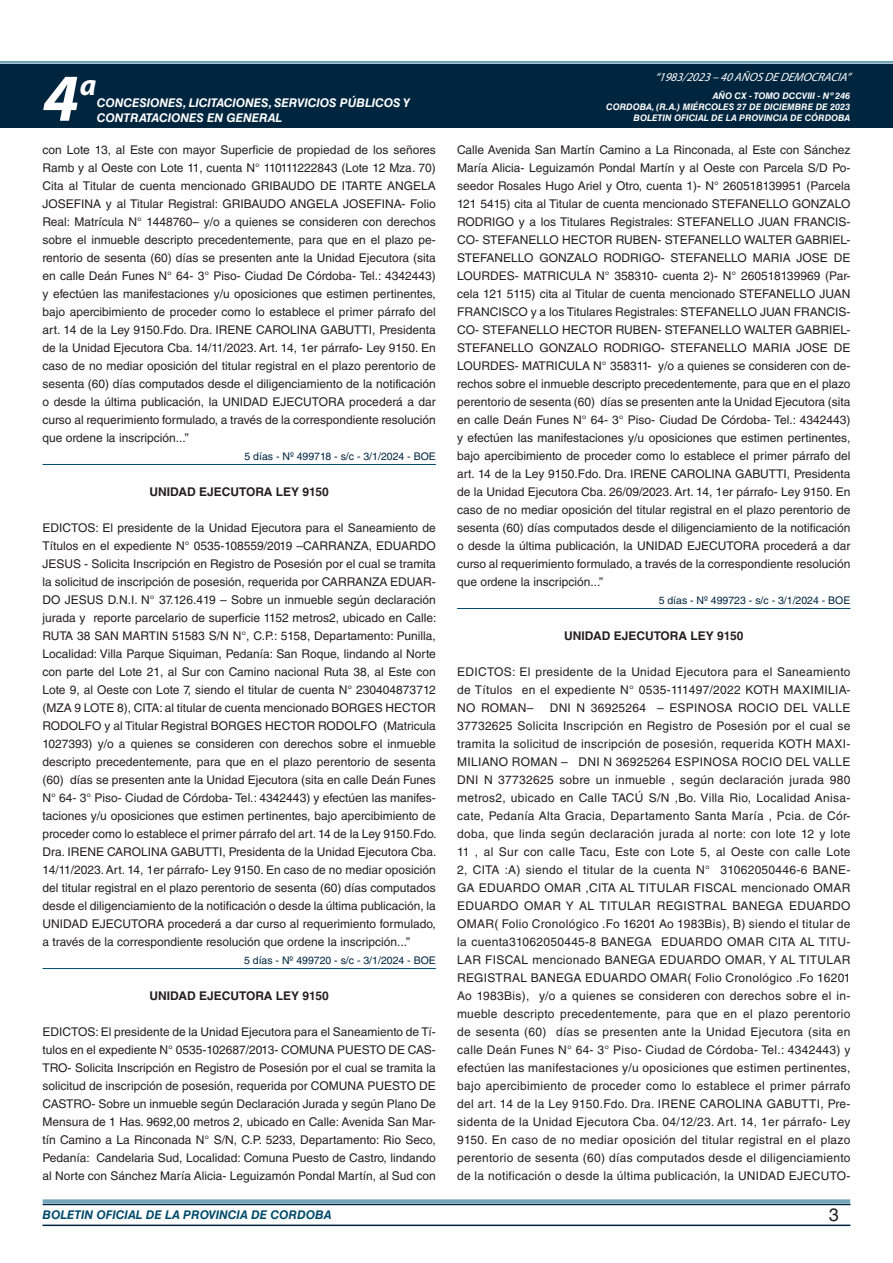
<style>
.page{position:relative;width:893px;height:1263px;background:#fff}
.page>*{position:absolute;margin:0;border:0;box-sizing:border-box;transform-origin:0 0}
.t1{font:italic 700 67.5px "Myriad Pro";color:#fff}
.t2{font:italic 700 30px "Myriad Pro";color:#fff}
.t3{font:18px "Helvetica LT Std";color:#231f20}
.TEXTO_BASE{font:12px/18px "Helvetica LT Std";color:#231f20;text-align:justify}
.t4{font:italic 700 12px/14.4px "Helvetica LT Std";color:#fff}
.RESUELVE{font:700 12px "Helvetica LT Std";color:#231f20}
.t5{font:italic 700 12px "Helvetica LT Std";color:#004b6c}
.t6{font:italic 12px "Myriad Pro";color:#fff}
.FECHA_DE_VENCIMIENTO{font:10.5px "Helvetica LT Std";color:#00263f}
.t7{font:italic 700 9px/10.8px "Helvetica LT Std";color:#fff;text-align:right}
</style>
<div class="page">
<div style="left:0;top:61px;width:893px;height:6px;background:#fff;opacity:.75"></div>
<hr style="left:43px;top:1224px;width:807px;height:2px;background:#00263f">
<div style="left:42px;top:1198px;width:809px;height:8px;background:#fff;opacity:.75"></div>
<div style="left:0;top:64px;width:893px;height:64px;background:#00263f"></div>
<hr style="left:43px;top:464px;width:393px;height:1px;background:#004b6c">
<hr style="left:43px;top:968px;width:393px;height:1px;background:#004b6c">
<hr style="left:457px;top:608px;width:393px;height:1px;background:#004b6c">
<h1 class="t1" style="left:43px;top:54px;width:38px">4</h1>
<h2 class="t2" style="left:80px;top:66px;width:18px">a</h2>
<p class="t4" style="left:97px;top:96px;width:315px">CONCESIONES, LICITACIONES, SERVICIOS PÚBLICOS Y<br>CONTRATACIONES EN GENERAL</p>
<p class="t6" style="left:655px;top:70px;width:197px">“ 1983/2023 – 40 AÑOS DE DEMOCRACIA”</p>
<p class="t7" style="left:606px;top:91px;width:245px">AÑO CX - TOMO DCCVIII - Nº 246<br>CORDOBA, (R.A.) MIÉRCOLES 27 DE DICIEMBRE DE 2023</p>
<p class="t7" style="left:634px;top:112px;width:218px">BOLETIN OFICIAL DE LA PROVINCIA DE CÓRDOBA</p>
<p class="TEXTO_BASE" style="left:43px;top:141px;width:395px">con Lote 13, al Este con mayor Superficie de propiedad de los señores Ramb y al Oeste con Lote 11, cuenta N° 110111222843 (Lote 12 Mza. 70)<br>Cita al Titular de cuenta mencionado GRIBAUDO DE ITARTE ANGELA JOSEFINA y al Titular Registral: GRIBAUDO ANGELA JOSEFINA- Folio Real: Matrícula N° 1448760– y/o a quienes se consideren con derechos sobre el inmueble descripto precedentemente, para que en el plazo pe&shy;rentorio de sesenta (60) días se presenten ante la Unidad Ejecutora (sita en calle Deán Funes N° 64- 3° Piso- Ciudad De Córdoba- Tel.: 4342443) y efectúen las manifestaciones y/u oposiciones que estimen pertinentes, bajo apercibimiento de proceder como lo establece el primer párrafo del art. 14 de la Ley 9150.Fdo. Dra. IRENE CAROLINA GABUTTI, Presidenta de la Unidad Ejecutora Cba. 14/11/2023. Art. 14, 1er párrafo- Ley 9150. En caso de no mediar oposición del titular registral en el plazo perentorio de sesenta (60) días computados desde el diligenciamiento de la notificación o desde la última publicación, la UNIDAD EJECUTORA procederá a dar curso al requerimiento formulado, a través de la correspondiente resolución que ordene la inscripción...”</p>
<p class="FECHA_DE_VENCIMIENTO" style="left:244px;top:450px;width:193px">5 días - Nº 499718 - s/c - 3/1/2024 - BOE</p>
<p class="RESUELVE" style="left:150px;top:484px;width:181px">UNIDAD EJECUTORA LEY 9150</p>
<p class="TEXTO_BASE" style="left:43px;top:519px;width:396px">EDICTOS: El presidente de la Unidad Ejecutora para el Saneamiento de Títulos en el expediente N° 0535-108559/2019 –CARRANZA, EDUARDO JESUS - Solicita Inscripción en Registro de Posesión por el cual se tramita la solicitud de inscripción de posesión, requerida por CARRANZA EDUAR-DO JESUS D.N.I. N° 37.126.419 – Sobre un inmueble según declaración jurada y reporte parcelario de superficie 1152 metros2, ubicado en Calle:<br>RUTA 38 SAN MARTIN 51583 S/N N°, C.P.: 5158, Departamento: Punilla, Localidad: Villa Parque Siquiman, Pedanía: San Roque, lindando al Norte con parte del Lote 21, al Sur con Camino nacional Ruta 38, al Este con Lote 9, al Oeste con Lote 7, siendo el titular de cuenta N° 230404873712 (MZA 9 LOTE 8), CITA: al titular de cuenta mencionado BORGES HECTOR RODOLFO y al Titular Registral BORGES HECTOR RODOLFO (Matricula 1027393) y/o a quienes se consideren con derechos sobre el inmueble descripto precedentemente, para que en el plazo perentorio de sesenta (60) días se presenten ante la Unidad Ejecutora (sita en calle Deán Funes N° 64- 3° Piso- Ciudad de Córdoba- Tel.: 4342443) y efectúen las manifes&shy;taciones y/u oposiciones que estimen pertinentes, bajo apercibimiento de proceder como lo establece el primer párrafo del art. 14 de la Ley 9150.Fdo.<br>Dra. IRENE CAROLINA GABUTTI, Presidenta de la Unidad Ejecutora Cba.<br>14/11/2023. Art. 14, 1er párrafo- Ley 9150. En caso de no mediar oposición del titular registral en el plazo perentorio de sesenta (60) días computados desde el diligenciamiento de la notificación o desde la última publicación, la UNIDAD EJECUTORA procederá a dar curso al requerimiento formulado, a través de la correspondiente resolución que ordene la inscripción...”</p>
<p class="FECHA_DE_VENCIMIENTO" style="left:244px;top:954px;width:193px">5 días - Nº 499720 - s/c - 3/1/2024 - BOE</p>
<p class="RESUELVE" style="left:150px;top:988px;width:181px">UNIDAD EJECUTORA LEY 9150</p>
<p class="TEXTO_BASE" style="left:43px;top:1023px;width:395px">EDICTOS: El presidente de la Unidad Ejecutora para el Saneamiento de Tí&shy;tulos en el expediente N° 0535-102687/2013- COMUNA PUESTO DE CAS-TRO- Solicita Inscripción en Registro de Posesión por el cual se tramita la solicitud de inscripción de posesión, requerida por COMUNA PUESTO DE CASTRO- Sobre un inmueble según Declaración Jurada y según Plano De Mensura de 1 Has. 9692,00 metros 2, ubicado en Calle: Avenida San Mar&shy;tín Camino a La Rinconada N° S/N, C.P. 5233, Departamento: Rio Seco, Pedanía: Candelaria Sud, Localidad: Comuna Puesto de Castro, lindando al Norte con Sánchez María Alicia- Leguizamón Pondal Martín, al Sud con</p>
<p class="TEXTO_BASE" style="left:457px;top:141px;width:395px">Calle Avenida San Martín Camino a La Rinconada, al Este con Sánchez María Alicia- Leguizamón Pondal Martín y al Oeste con Parcela S/D Po&shy;seedor Rosales Hugo Ariel y Otro, cuenta 1)- N° 260518139951 (Parcela 121 5415) cita al Titular de cuenta mencionado STEFANELLO GONZALO RODRIGO y a los Titulares Registrales: STEFANELLO JUAN FRANCIS-CO- STEFANELLO HECTOR RUBEN- STEFANELLO WALTER GABRIEL-STEFANELLO GONZALO RODRIGO- STEFANELLO MARIA JOSE DE LOURDES- MATRICULA N° 358310- cuenta 2)- N° 260518139969 (Par&shy;cela 121 5115) cita al Titular de cuenta mencionado STEFANELLO JUAN FRANCISCO y a los Titulares Registrales: STEFANELLO JUAN FRANCIS-CO- STEFANELLO HECTOR RUBEN- STEFANELLO WALTER GABRIEL-STEFANELLO GONZALO RODRIGO- STEFANELLO MARIA JOSE DE LOURDES- MATRICULA N° 358311- y/o a quienes se consideren con de&shy;rechos sobre el inmueble descripto precedentemente, para que en el plazo perentorio de sesenta (60) días se presenten ante la Unidad Ejecutora (sita en calle Deán Funes N° 64- 3° Piso- Ciudad De Córdoba- Tel.: 4342443) y efectúen las manifestaciones y/u oposiciones que estimen pertinentes, bajo apercibimiento de proceder como lo establece el primer párrafo del art. 14 de la Ley 9150.Fdo. Dra. IRENE CAROLINA GABUTTI, Presidenta de la Unidad Ejecutora Cba. 26/09/2023. Art. 14, 1er párrafo- Ley 9150. En caso de no mediar oposición del titular registral en el plazo perentorio de sesenta (60) días computados desde el diligenciamiento de la notificación o desde la última publicación, la UNIDAD EJECUTORA procederá a dar curso al requerimiento formulado, a través de la correspondiente resolución que ordene la inscripción...”</p>
<p class="FECHA_DE_VENCIMIENTO" style="left:659px;top:594px;width:193px">5 días - Nº 499723 - s/c - 3/1/2024 - BOE</p>
<p class="RESUELVE" style="left:564px;top:628px;width:181px">UNIDAD EJECUTORA LEY 9150</p>
<p class="TEXTO_BASE" style="left:457px;top:663px;width:395px">EDICTOS: El presidente de la Unidad Ejecutora para el Saneamiento de Títulos en el expediente N° 0535-111497/2022 KOTH MAXIMILIA-NO ROMAN–</p>
<p class="TEXTO_BASE" style="left:457px;top:699px;width:395px;text-indent:93px">DNI N 36925264 – ESPINOSA ROCIO DEL VALLE 37732625 Solicita Inscripción en Registro de Posesión por el cual se tramita la solicitud de inscripción de posesión, requerida KOTH MAXI-MILIANO ROMAN – DNI N 36925264 ESPINOSA ROCIO DEL VALLE DNI N 37732625 sobre un inmueble , según declaración jurada 980 metros2, ubicado en Calle TACÚ S/N ,Bo. Villa Rio, Localidad Anisa&shy;cate, Pedanía Alta Gracia, Departamento Santa María , Pcia. de Cór&shy;doba, que linda según declaración jurada al norte: con lote 12 y lote 11 , al Sur con calle Tacu, Este con Lote 5, al Oeste con calle Lote 2, CITA :A) siendo el titular de la cuenta N° 31062050446-6 BANE-GA EDUARDO OMAR ,CITA AL TITULAR FISCAL mencionado OMAR EDUARDO OMAR Y AL TITULAR REGISTRAL BANEGA EDUARDO OMAR( Folio Cronológico .Fo 16201 Ao 1983Bis), B) siendo el titular de la cuenta31062050445-8 BANEGA EDUARDO OMAR CITA AL TITU-LAR FISCAL mencionado BANEGA EDUARDO OMAR, Y AL TITULAR REGISTRAL BANEGA EDUARDO OMAR( Folio Cronológico .Fo 16201<br>Ao 1983Bis), y/o a quienes se consideren con derechos sobre el in&shy;mueble descripto precedentemente, para que en el plazo perentorio de sesenta (60) días se presenten ante la Unidad Ejecutora (sita en calle Deán Funes N° 64- 3° Piso- Ciudad de Córdoba- Tel.: 4342443) y efectúen las manifestaciones y/u oposiciones que estimen pertinentes, bajo apercibimiento de proceder como lo establece el primer párrafo del art. 14 de la Ley 9150.Fdo. Dra. IRENE CAROLINA GABUTTI, Pre&shy;sidenta de la Unidad Ejecutora Cba. 04/12/23. Art. 14, 1er párrafo- Ley 9150. En caso de no mediar oposición del titular registral en el plazo perentorio de sesenta (60) días computados desde el diligenciamiento de la notificación o desde la última publicación, la UNIDAD EJECUTO-</p>
<p class="t5" style="left:43px;top:1208px;width:290px">BOLETIN OFICIAL DE LA PROVINCIA DE CORDOBA</p>
<h3 class="t3" style="left:829px;top:1204px;width:12px">3</h3>
</div>
